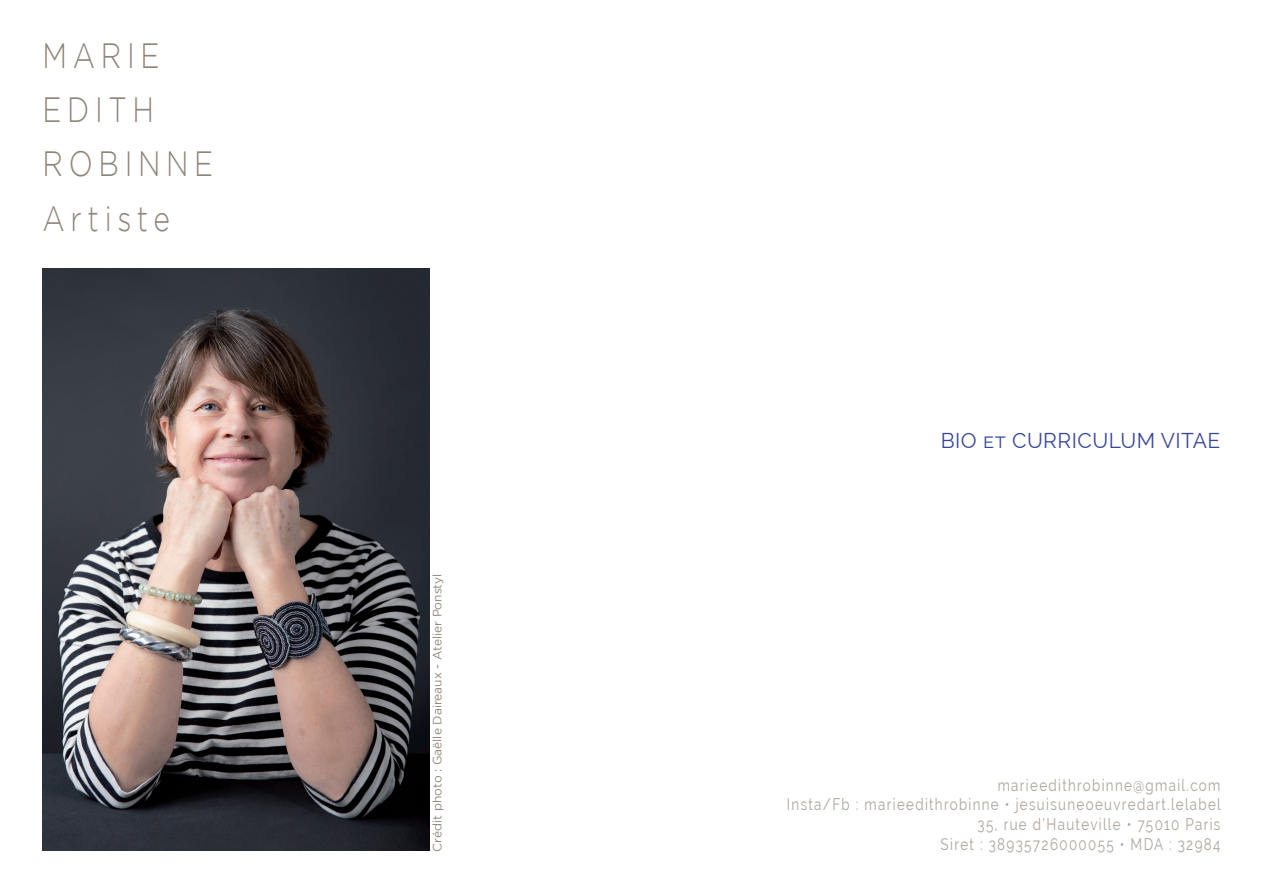
<style>
.page{position:relative;width:1263px;height:893px;background:#fff}
.page>*{position:absolute;margin:0;border:0;box-sizing:border-box;transform-origin:0 0}
.t1{font:300 35.1px/54.2px "Gotham";letter-spacing:.2em;color:#8f8479;scale:.81 1}
.t2{font:21px "Raleway";letter-spacing:.02em;color:#38479d}
.t3{font:16.5px/19.8px "Raleway";letter-spacing:.1em;color:#ada49c;text-align:right;scale:.81 1}
.t4{font:12px "Gotham";color:#8f8479}
</style>
<div class="page">
<img style="left:43px;top:268px;width:386px;height:582px">
<h1 class="t1" style="left:43px;top:28px;width:212px">MARIE<br>EDITH<br>ROBINNE<br>Artiste</h1>
<p class="t4" style="left:431px;top:851px;width:280px;rotate:-90deg">Crédit photo : Gaëlle Daireaux - Atelier Ponstyl</p>
<p class="t2" style="left:941px;top:428px;width:281px">BIO et CURRICULUM VITAE</p>
<p class="t3" style="left:787px;top:775px;width:537px">marieedithrobinne@gmail.com<br>Insta/Fb : marieedithrobinne • jesuisuneoeuvredart.lelabel<br>35, rue d’Hauteville • 75010 Paris</p>
<p class="t3" style="left:941px;top:834px;width:347px">Siret : 38935726000055 • MDA : 32984</p>
</div>
